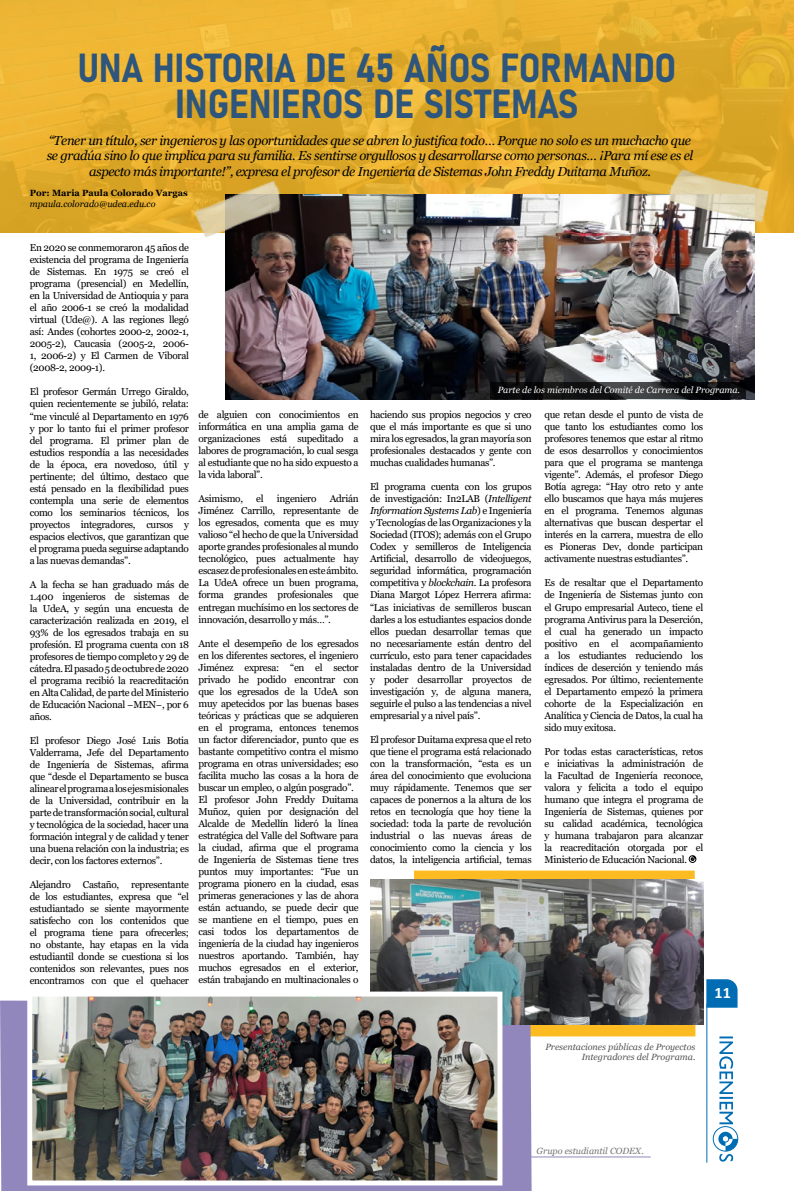
<style>
.page{position:relative;width:794px;height:1191px;background:#fff}
.page>*{position:absolute;margin:0;border:0;box-sizing:border-box;transform-origin:0 0}
.t1{font:40px/36px "Bahnschrift";color:#2e557b;text-align:center}
.t2{font:700 16px "Calibri";color:#fff}
.t3{font:italic 13px/15.6px "Georgia";letter-spacing:-.03em;color:#000;text-align:center}
.t4{font:10px/12px "Georgia";letter-spacing:-.03em;color:#000;text-align:justify}
.t5{font:italic 9px/10.8px "Georgia";color:#545454;text-align:right}
.t6{font:italic 9px "Georgia";color:#fff}
.t7{font:700 9px "Georgia";color:#000}
.t8{font:italic 9px "Georgia";color:#000}
.t9{font:italic 9px "Georgia";color:#737373}
.s1{font-style:italic}
</style>
<div class="page">
<svg style="left:713px;top:1126px;width:25px;height:25px"></svg>
<div style="left:713px;top:1126px;width:25px;height:25px;border:1px solid #006cb4;border-radius:50%"></div>
<svg style="left:719px;top:1036px;width:19px;height:125px"></svg>
<hr style="left:706px;top:1004px;width:1px;height:158px;background:#006cb4">
<svg style="left:706px;top:979px;width:31px;height:28px"></svg>
<svg style="left:414px;top:870px;width:281px;height:166px;background:#f4b92a"></svg>
<svg style="left:0;top:1000px;width:531px;height:191px;background:#948bbf"></svg>
<img style="left:370px;top:879px;width:333px;height:145px">
<img style="left:0;top:0;width:794px;height:232px">
<div style="left:689px;top:855px;width:7px;height:7px;border:1px solid #000;border-radius:50%"></div>
<svg style="left:690px;top:855px;width:6px;height:6px"></svg>
<img style="left:225px;top:195px;width:529px;height:205px">
<img style="left:193px;top:180px;width:94px;height:61px">
<img style="left:665px;top:164px;width:105px;height:60px">
<img style="left:33px;top:997px;width:463px;height:182px">
<div style="left:27px;top:991px;width:475px;height:194px;border:5px solid #fff"></div>
<svg style="left:490px;top:383px;width:256px;height:16px;background:#17181a"></svg>
<hr style="left:526px;top:1156px;width:125px;height:1px;background:#9187bd">
<h1 class="t1" style="left:78px;top:48px;width:600px">UNA HISTORIA DE 45 AÑOS FORMANDO<br>INGENIEROS DE SISTEMAS</h1>
<p class="t3" style="left:47px;top:132px;width:648px">“Tener un título, ser ingenieros y las oportunidades que se abren lo justifica todo… Porque no solo es un muchacho que se gradúa sino lo que implica para su familia. Es sentirse orgullosos y desarrollarse como personas… ¡Para mí ese es el aspecto más importante!”, expresa el profesor de Ingeniería de Sistemas John Freddy Duitama Muñoz.</p>
<p class="t7" style="left:30px;top:187px;width:159px">Por: Maria Paula Colorado Vargas</p>
<p class="t8" style="left:30px;top:198px;width:127px">mpaula.colorado@udea.edu.co</p>
<p class="t4" style="left:30px;top:242px;width:161px">En 2020 se conmemoraron 45 años de existencia del programa de Ingeniería de Sistemas. En 1975 se creó el programa (presencial) en Medellín, en la Universidad de Antioquia y para el año 2006-1 se creó la modalidad virtual (Ude@). A las regiones llegó así: Andes (cohortes 2000-2, 2002-1, 2005-2), Caucasia (2005-2, 2006- 1, 2006-2) y El Carmen de Viboral (2008-2, 2009-1).</p>
<p class="t4" style="left:30px;top:386px;width:161px">El profesor Germán Urrego Giraldo, quien recientemente se jubiló, relata: “me vinculé al Departamento en 1976 y por lo tanto fui el primer profesor del programa. El primer plan de estudios respondía a las necesidades de la época, era novedoso, útil y pertinente; del último, destaco que está pensado en la flexibilidad pues contempla una serie de elementos como los seminarios técnicos, los proyectos integradores, cursos y espacios electivos, que garantizan que el programa pueda seguirse adaptando a las nuevas demandas”.</p>
<p class="t4" style="left:30px;top:578px;width:161px">A la fecha se han graduado más de 1.400 ingenieros de sistemas de la UdeA, y según una encuesta de caracterización realizada en 2019, el 93% de los egresados trabaja en su profesión. El programa cuenta con 18 profesores de tiempo completo y 29 de cátedra. El pasado 5 de octubre de 2020 el programa recibió la reacreditación en Alta Calidad, de parte del Ministerio de Educación Nacional −MEN−, por 6 años.</p>
<p class="t4" style="left:30px;top:734px;width:161px">El profesor Diego José Luis Botia Valderrama, Jefe del Departamento de Ingeniería de Sistemas, afirma que “desde el Departamento se busca alinear el programa a los ejes misionales de la Universidad, contribuir en la parte de transformación social, cultural y tecnológica de la sociedad, hacer una formación integral y de calidad y tener una buena relación con la industria; es decir, con los factores externos”.</p>
<p class="t4" style="left:30px;top:878px;width:161px">Alejandro Castaño, representante de los estudiantes, expresa que “el estudiantado se siente mayormente satisfecho con los contenidos que el programa tiene para ofrecerles; no obstante, hay etapas en la vida estudiantil donde se cuestiona si los contenidos son relevantes, pues nos encontramos con que el quehacer</p>
<p class="t4" style="left:198px;top:409px;width:162px">de alguien con conocimientos en informática en una amplia gama de organizaciones está supeditado a labores de programación, lo cual sesga al estudiante que no ha sido expuesto a la vida laboral”.</p>
<p class="t4" style="left:198px;top:493px;width:46px">Asimismo,</p>
<p class="t4" style="left:256px;top:493px;width:9px">el</p>
<p class="t4" style="left:277px;top:493px;width:41px">ingeniero</p>
<p class="t4" style="left:198px;top:493px;width:162px;text-indent:131px">Adrián Jiménez Carrillo, representante de los egresados, comenta que es muy valioso “el hecho de que la Universidad aporte grandes profesionales al mundo tecnológico, pues actualmente hay escasez de profesionales en este ámbito.<br>La UdeA ofrece un buen programa, forma grandes profesionales que entregan muchísimo en los sectores de innovación, desarrollo y más…”.</p>
<p class="t4" style="left:198px;top:637px;width:162px;text-align:left">Ante el desempeño de los egresados en los diferentes sectores, el ingeniero Jiménez expresa: “en el sector privado he podido encontrar con que los egresados de la UdeA son muy apetecidos por las buenas bases teóricas y prácticas que se adquieren en el programa, entonces tenemos un factor diferenciador, punto que es bastante competitivo contra el mismo programa en otras universidades; eso facilita mucho las cosas a la hora de buscar un empleo, o algún posgrado”.<br>El profesor John Freddy Duitama Muñoz, quien por designación del Alcalde de Medellín lideró la línea estratégica del Valle del Software para la ciudad, afirma que el programa de Ingeniería de Sistemas tiene tres puntos muy importantes: “Fue un programa pionero en la ciudad, esas primeras generaciones y las de ahora están actuando, se puede decir que se mantiene en el tiempo, pues en casi todos los departamentos de ingeniería de la ciudad hay ingenieros nuestros aportando. También, hay muchos egresados en el exterior, están trabajando en multinacionales o</p>
<p class="t6" style="left:498px;top:384px;width:244px">Parte de los miembros del Comité de Carrera del Programa.</p>
<p class="t4" style="left:370px;top:409px;width:163px">haciendo sus propios negocios y creo que el más importante es que si uno mira los egresados, la gran mayoría son profesionales destacados y gente con muchas cualidades humanas”.</p>
<p class="t4" style="left:370px;top:481px;width:163px">El programa cuenta con los grupos de investigación: In2LAB (<span class="s1">Intelligent Information Systems Lab</span>) e Ingeniería y Tecnologías de las Organizaciones y la Sociedad (ITOS); además con el Grupo Codex y semilleros de Inteligencia Artificial, desarrollo de videojuegos, seguridad informática, programación competitiva y <span class="s1">blockchain</span>. La profesora Diana Margot López Herrera afirma: “Las iniciativas de semilleros buscan darles a los estudiantes espacios donde ellos puedan desarrollar temas que no necesariamente están dentro del currículo, esto para tener capacidades instaladas dentro de la Universidad y poder desarrollar proyectos de investigación y, de alguna manera, seguirle el pulso a las tendencias a nivel empresarial y a nivel país”.</p>
<p class="t4" style="left:370px;top:733px;width:163px">El profesor Duitama expresa que el reto que tiene el programa está relacionado con la transformación, “esta es un área del conocimiento que evoluciona muy rápidamente. Tenemos que ser capaces de ponernos a la altura de los retos en tecnología que hoy tiene la sociedad: toda la parte de revolución industrial o las nuevas áreas de conocimiento como la ciencia y los datos, la inteligencia artificial, temas</p>
<p class="t4" style="left:544px;top:409px;width:160px">que retan desde el punto de vista de que tanto los estudiantes como los profesores tenemos que estar al ritmo de esos desarrollos y conocimientos para que el programa se mantenga vigente”. Además, el profesor Diego Botía agrega: “Hay otro reto y ante ello buscamos que haya más mujeres en el programa. Tenemos algunas alternativas que buscan despertar el interés en la carrera, muestra de ello es Pioneras Dev, donde participan activamente nuestras estudiantes”.</p>
<p class="t4" style="left:544px;top:577px;width:160px">Es de resaltar que el Departamento de Ingeniería de Sistemas junto con el Grupo empresarial Auteco, tiene el programa Antivirus para la Deserción, el cual ha generado un impacto positivo en el acompañamiento a los estudiantes reduciendo los índices de deserción y teniendo más egresados. Por último, recientemente el Departamento empezó la primera cohorte de la Especialización en Analítica y Ciencia de Datos, la cual ha sido muy exitosa.</p>
<p class="t4" style="left:544px;top:745px;width:160px">Por todas estas características, retos e iniciativas la administración de la Facultad de Ingeniería reconoce, valora y felicita a todo el equipo humano que integra el programa de Ingeniería de Sistemas, quienes por su calidad académica, tecnológica y humana trabajaron para alcanzar la reacreditación otorgada por el Ministerio de Educación Nacional.</p>
<h2 class="t2" style="left:714px;top:981px;width:18px">11</h2>
<p class="t5" style="left:545px;top:1041px;width:151px">Presentaciones públicas de Proyectos<br>Integradores del Programa.</p>
<p class="t9" style="left:536px;top:1145px;width:109px">Grupo estudiantil CODEX.</p>
</div>
